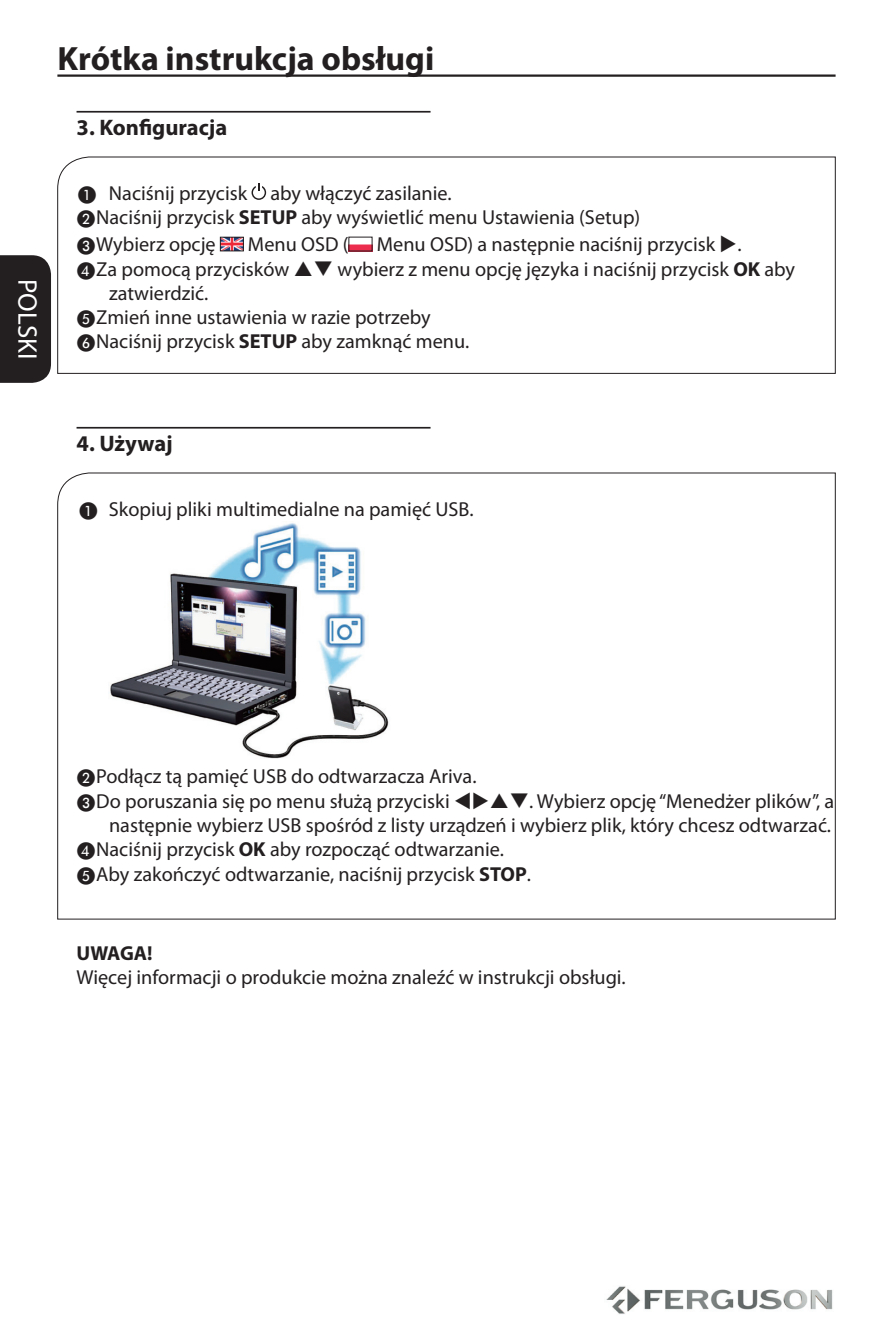
<style>
.page{position:relative;width:893px;height:1340px;background:#fff}
.page>*{position:absolute;margin:0;border:0;box-sizing:border-box;transform-origin:0 0}
.t1{font:700 33.75px "Myriad Pro";color:#231f20}
.t2{font:27px "Myriad Pro";color:#fff}
.t3{font:700 22.5px "Myriad Pro";color:#231f20}
.t4{font:20.25px/24.3px "Myriad Pro";color:#231f20}
.t5{font:700 20.25px "Myriad Pro";letter-spacing:-.015em;color:#231f20}
.s1{font-family:"Philips Pi Roman";font-size:18px}
.s2{font-weight:700}
</style>
<div class="page">
<img style="left:606px;top:1286px;width:227px;height:28px">
<div style="left:0;top:255px;width:51px;height:128px;background:#231f20"></div>
<hr style="left:77px;top:111px;width:354px;height:2px;background:#231f20">
<svg style="left:57px;top:156px;width:779px;height:218px"></svg>
<hr style="left:77px;top:427px;width:354px;height:1px;background:#231f20">
<svg style="left:57px;top:472px;width:779px;height:447px"></svg>
<hr style="left:57px;top:74px;width:779px;height:3px;background:#231f20">
<svg style="left:295px;top:261px;width:17px;height:14px"></svg>
<svg style="left:491px;top:792px;width:17px;height:15px"></svg>
<h2 class="t2" style="left:44px;top:279px;width:82px;rotate:90deg">POLSKI</h2>
<h1 class="t1" style="left:57px;top:37px;width:378px">Krótka instrukcja obsługi</h1>
<p class="t3" style="left:77px;top:113px;width:152px">3. Konfiguracja</p>
<p class="t4" style="left:77px;top:181px;width:565px"><span class="s1">A</span> Naciśnij przycisk aby włączyć zasilanie.<br><span class="s1">B</span>Naciśnij przycisk <span class="s2">SETUP</span> aby wyświetlić menu Ustawienia (Setup)</p>
<p class="t4" style="left:77px;top:232px;width:140px"><span class="s1">C</span>Wybierz opcję</p>
<p class="t4" style="left:248px;top:232px;width:102px">Menu OSD (</p>
<p class="t4" style="left:377px;top:232px;width:366px">Menu OSD) a następnie naciśnij przycisk ◆.</p>
<p class="t4" style="left:77px;top:256px;width:719px"><span class="s1">D</span>Za pomocą przycisków ❑ wybierz z menu opcję języka i naciśnij przycisk <span class="s2">OK</span> aby</p>
<p class="t4" style="left:109px;top:280px;width:101px">zatwierdzić.</p>
<p class="t4" style="left:77px;top:305px;width:355px"><span class="s1">E</span>Zmień inne ustawienia w razie potrzeby</p>
<p class="t4" style="left:77px;top:329px;width:394px"><span class="s1">F</span>Naciśnij przycisk <span class="s2">SETUP</span> aby zamknąć menu.</p>
<p class="t3" style="left:77px;top:429px;width:98px">4. Używaj</p>
<p class="t4" style="left:79px;top:496px;width:396px"><span class="s1">A</span> Skopiuj pliki multimedialne na pamięć USB.</p>
<p class="t4" style="left:77px;top:764px;width:401px"><span class="s1">B</span>Podłącz tą pamięć USB do odtwarzacza Ariva.</p>
<p class="t4" style="left:77px;top:788px;width:759px"><span class="s1">C</span>Do poruszania się po menu służą przyciski ▼◆ ❑. Wybierz opcję “Menedżer plików”, a</p>
<p class="t4" style="left:109px;top:812px;width:724px">następnie wybierz USB spośród z listy urządzeń i wybierz plik, który chcesz odtwarzać.</p>
<p class="t4" style="left:77px;top:837px;width:428px"><span class="s1">D</span>Naciśnij przycisk <span class="s2">OK</span> aby rozpocząć odtwarzanie.</p>
<p class="t4" style="left:77px;top:861px;width:455px"><span class="s1">E</span>Aby zakończyć odtwarzanie, naciśnij przycisk <span class="s2">STOP</span>.</p>
<p class="t5" style="left:77px;top:939px;width:77px">UWAGA!</p>
<p class="t4" style="left:77px;top:964px;width:551px">Więcej informacji o produkcie można znaleźć w instrukcji obsługi.</p>
</div>
